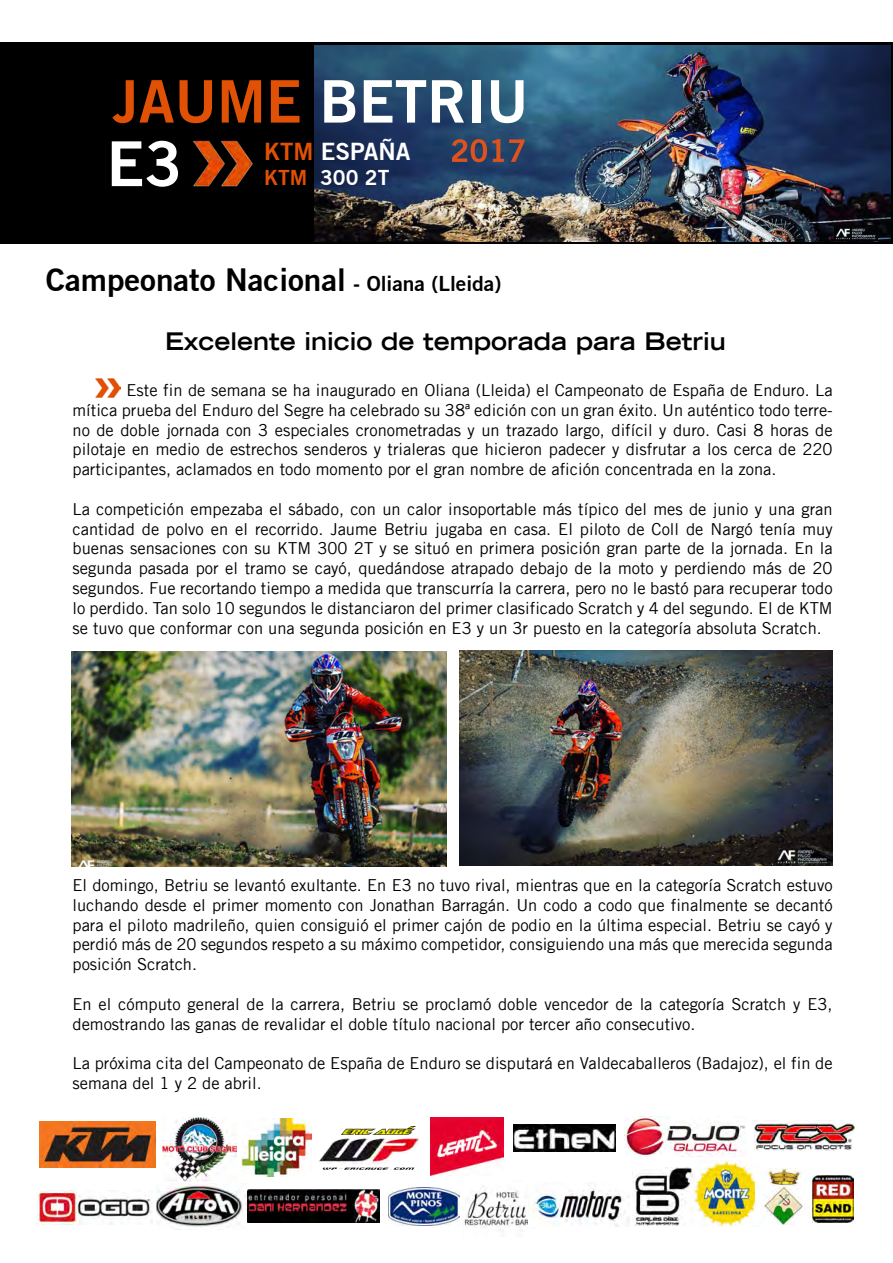
<style>
.page{position:relative;width:893px;height:1263px;background:#fff}
.page>*{position:absolute;margin:0;border:0;box-sizing:border-box;transform-origin:0 0}
.t1{font:700 31.5px "Trade Gothic No.2";color:#000}
.t2{font:700 expanded 24px "Trade Gothic LH";color:#000}
.t3{font:700 24px "Trade Gothic No.2";color:#fff}
.t4{font:700 21px "Trade Gothic No.2";color:#fff}
.t5{font:16.5px/19.8px "Trade Gothic LT";color:#000;text-align:justify}
.s1{color:#e15105}
.s2{font-size:21px}
</style>
<div class="page">
<img style="left:459px;top:1185px;width:69px;height:46px">
<div style="left:0;top:43px;width:893px;height:200px;background:#000"></div>
<img style="left:188px;top:132px;width:65px;height:61px">
<img style="left:96px;top:378px;width:25px;height:19px">
<img style="left:39px;top:1121px;width:116px;height:46px">
<img style="left:162px;top:1118px;width:74px;height:63px">
<img style="left:430px;top:1117px;width:74px;height:58px">
<img style="left:388px;top:1187px;width:71px;height:39px">
<img style="left:632px;top:1168px;width:60px;height:57px">
<img style="left:241px;top:1119px;width:70px;height:58px">
<img style="left:248px;top:1190px;width:131px;height:33px">
<img style="left:531px;top:1184px;width:98px;height:42px">
<img style="left:812px;top:1175px;width:41px;height:47px">
<img style="left:625px;top:1116px;width:121px;height:41px">
<img style="left:693px;top:1161px;width:66px;height:66px">
<img style="left:755px;top:1168px;width:49px;height:56px">
<img style="left:755px;top:1121px;width:99px;height:29px">
<img style="left:36px;top:1191px;width:117px;height:33px">
<img style="left:315px;top:46px;width:576px;height:195px">
<svg style="left:112px;top:80px;width:100px;height:43px;background:#602202"></svg>
<svg style="left:222px;top:80px;width:39px;height:43px;background:#913403"></svg>
<svg style="left:271px;top:80px;width:28px;height:43px"></svg>
<svg style="left:324px;top:80px;width:31px;height:43px"></svg>
<svg style="left:364px;top:80px;width:62px;height:43px"></svg>
<svg style="left:432px;top:80px;width:32px;height:43px"></svg>
<div style="left:472px;top:80px;width:8px;height:43px;background:#fff"></div>
<svg style="left:491px;top:80px;width:32px;height:43px"></svg>
<svg style="left:112px;top:141px;width:66px;height:46px"></svg>
<svg style="left:452px;top:139px;width:72px;height:23px;background:#6a474b"></svg>
<img style="left:156px;top:1184px;width:90px;height:43px">
<img style="left:319px;top:1127px;width:101px;height:43px">
<img style="left:834px;top:226px;width:43px;height:14px">
<img style="left:514px;top:1125px;width:101px;height:26px">
<img style="left:71px;top:651px;width:375px;height:216px">
<img style="left:459px;top:651px;width:373px;height:215px">
<h2 class="t3" style="left:264px;top:136px;width:148px"><span class="s1">KTM</span> ESPAÑA</h2>
<p class="t4" style="left:264px;top:165px;width:127px"><span class="s1">KTM</span> 300 2T</p>
<h1 class="t1" style="left:46px;top:260px;width:457px">Campeonato Nacional <span class="s2">- Oliana (Lleida)</span></h1>
<h2 class="t2" style="left:165px;top:326px;width:562px">Excelente inicio de temporada para Betriu</h2>
<p class="t5" style="left:72px;top:380px;width:762px;text-indent:54px">Este fin de semana se ha inaugurado en Oliana (Lleida) el Campeonato de España de Enduro. La mítica prueba del Enduro del Segre ha celebrado su 38ª edición con un gran éxito. Un auténtico todo terre&shy;no de doble jornada con 3 especiales cronometradas y un trazado largo, difícil y duro. Casi 8 horas de pilotaje en medio de estrechos senderos y trialeras que hicieron padecer y disfrutar a los cerca de 220 participantes, aclamados en todo momento por el gran nombre de afición concentrada en la zona.</p>
<p class="t5" style="left:72px;top:499px;width:762px">La competición empezaba el sábado, con un calor insoportable más típico del mes de junio y una gran cantidad de polvo en el recorrido. Jaume Betriu jugaba en casa. El piloto de Coll de Nargó tenía muy buenas sensaciones con su KTM 300 2T y se situó en primera posición gran parte de la jornada. En la segunda pasada por el tramo se cayó, quedándose atrapado debajo de la moto y perdiendo más de 20 segundos. Fue recortando tiempo a medida que transcurría la carrera, pero no le bastó para recuperar todo lo perdido. Tan solo 10 segundos le distanciaron del primer clasificado Scratch y 4 del segundo. El de KTM se tuvo que conformar con una segunda posición en E3 y un 3r puesto en la categoría absoluta Scratch.</p>
<p class="t5" style="left:72px;top:875px;width:762px">El domingo, Betriu se levantó exultante. En E3 no tuvo rival, mientras que en la categoría Scratch estuvo luchando desde el primer momento con Jonathan Barragán. Un codo a codo que finalmente se decantó para el piloto madrileño, quien consiguió el primer cajón de podio en la última especial. Betriu se cayó y perdió más de 20 segundos respeto a su máximo competidor, consiguiendo una más que merecida segunda posición Scratch.</p>
<p class="t5" style="left:72px;top:994px;width:761px">En el cómputo general de la carrera, Betriu se proclamó doble vencedor de la categoría Scratch y E3, demostrando las ganas de revalidar el doble título nacional por tercer año consecutivo.</p>
<p class="t5" style="left:72px;top:1053px;width:762px">La próxima cita del Campeonato de España de Enduro se disputará en Valdecaballeros (Badajoz), el fin de semana del 1 y 2 de abril.</p>
</div>
